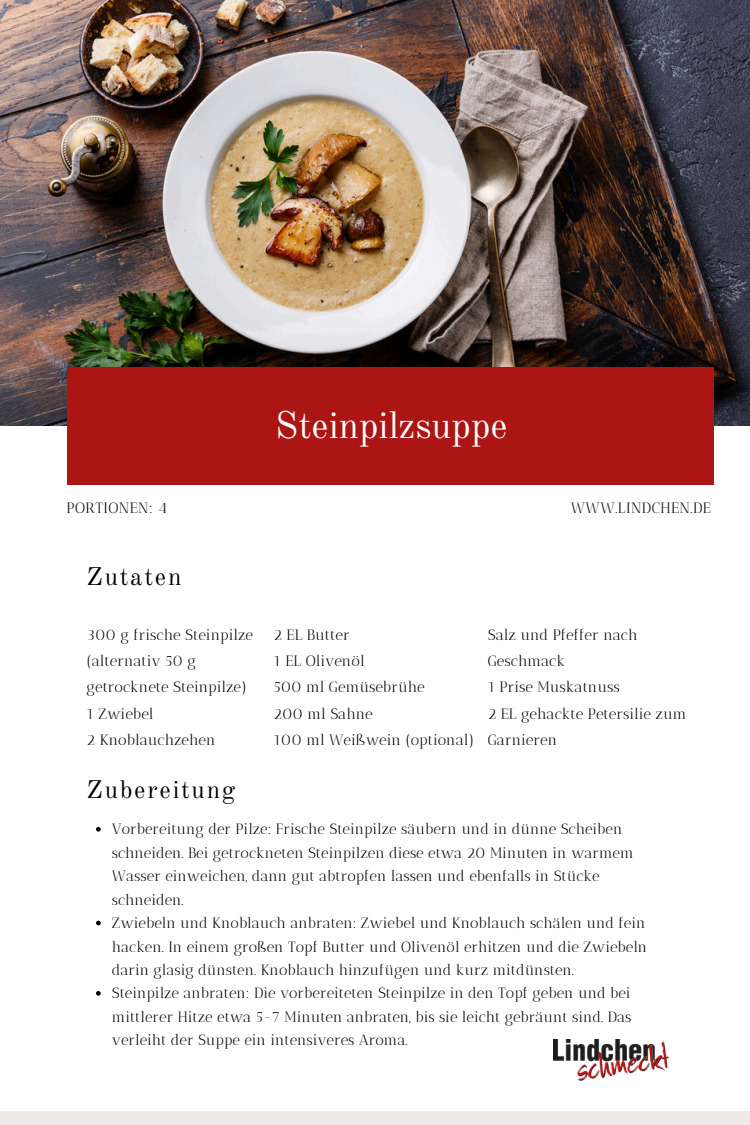
<style>
.page{position:relative;width:750px;height:1125px;background:#fff}
.page>*{position:absolute;margin:0;border:0;box-sizing:border-box;transform-origin:0 0}
.t1{font:37.5px "Old Standard";color:#fff}
.t2{font:25px "Old Standard";letter-spacing:.07em;color:#000}
.t3{font:15px/26.2px "Antic Didone";color:#000}
.t4{font:15px "Antic Didone";letter-spacing:.025em;color:#000}
.t5{font:14.88px/23.5px "Antic Didone";color:#000}
</style>
<div class="page">
<div style="left:0;top:1111px;width:750px;height:14px;background:#efeae7"></div>
<img style="left:0;top:0;width:750px;height:426px">
<div style="left:67px;top:367px;width:647px;height:117px;background:#ab1615"></div>
<img style="left:554px;top:1040px;width:115px;height:40px">
<svg style="left:96px;top:827px;width:5px;height:5px"></svg>
<svg style="left:96px;top:921px;width:5px;height:4px"></svg>
<svg style="left:96px;top:991px;width:5px;height:5px"></svg>
<h1 class="t1" style="left:275px;top:402px;width:234px">Steinpilzsuppe</h1>
<p class="t4" style="left:67px;top:499px;width:102px">PORTIONEN: 4</p>
<p class="t4" style="left:571px;top:499px;width:142px">WWW.LINDCHEN.DE</p>
<h2 class="t2" style="left:87px;top:561px;width:96px">Zutaten</h2>
<p class="t3" style="left:87px;top:621px;width:168px">300 g frische Steinpilze (alternativ 50 g getrocknete Steinpilze)<br>1 Zwiebel<br>2 Knoblauchzehen</p>
<h2 class="t2" style="left:87px;top:774px;width:150px">Zubereitung</h2>
<p class="t3" style="left:274px;top:621px;width:202px">2 EL Butter<br>1 EL Olivenöl<br>500 ml Gemüsebrühe<br>200 ml Sahne<br>100 ml Weißwein (optional)</p>
<p class="t3" style="left:488px;top:621px;width:200px">Salz und Pfeffer nach<br>Geschmack<br>1 Prise Muskatnuss<br>2 EL gehackte Petersilie zum<br>Garnieren</p>
<p class="t5" style="left:112px;top:818px;width:537px">Vorbereitung der Pilze: Frische Steinpilze säubern und in dünne Scheiben schneiden. Bei getrockneten Steinpilzen diese etwa 20 Minuten in warmem Wasser einweichen, dann gut abtropfen lassen und ebenfalls in Stücke schneiden.<br>Zwiebeln und Knoblauch anbraten: Zwiebel und Knoblauch schälen und fein hacken. In einem großen Topf Butter und Olivenöl erhitzen und die Zwiebeln darin glasig dünsten. Knoblauch hinzufügen und kurz mitdünsten.<br>Steinpilze anbraten: Die vorbereiteten Steinpilze in den Topf geben und bei mittlerer Hitze etwa 5-7 Minuten anbraten, bis sie leicht gebräunt sind. Das verleiht der Suppe ein intensiveres Aroma.</p>
</div>
